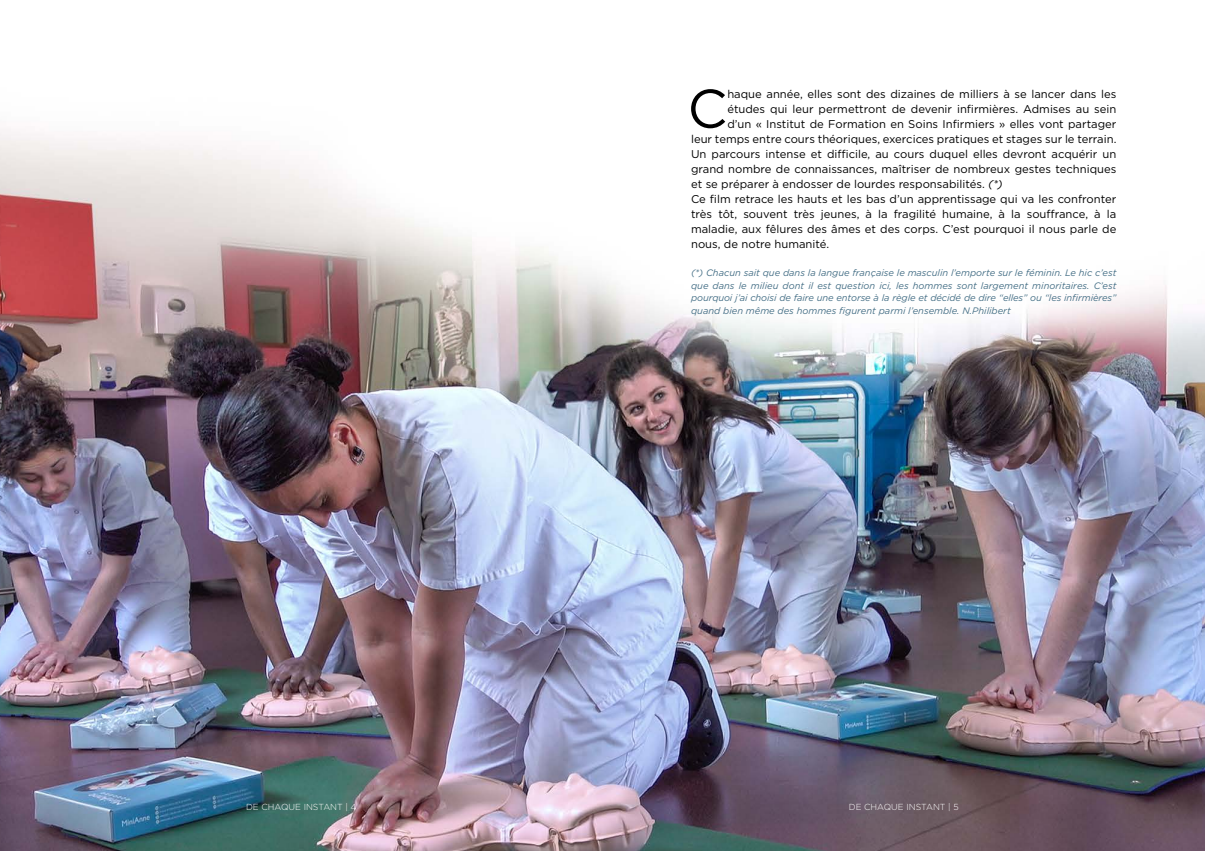
<style>
.page{position:relative;width:1205px;height:851px;background:#fff}
.page>*{position:absolute;margin:0;border:0;box-sizing:border-box;transform-origin:0 0}
.t1{font:54.12px "Gotham";color:#000}
.t2{font:11.25px "Gotham";color:#000}
.t3{font:italic 9.38px/12.5px "Gotham";color:#456f86;text-align:justify}
.t4{font:300 8.75px "Gotham";color:#fff}
.s1{font-style:italic}
</style>
<div class="page">
<img style="left:0;top:129px;width:1205px;height:721px">
<h1 class="t1" style="left:687px;top:74px;width:41px">C</h1>
<p class="t2" style="left:727px;top:86px;width:391px">haque année, elles sont des dizaines de milliers à se lancer dans les</p>
<p class="t2" style="left:727px;top:101px;width:390px">études qui leur permettront de devenir infirmières. Admises au sein</p>
<p class="t2" style="left:727px;top:116px;width:390px">d’un « Institut de Formation en Soins Infirmiers » elles vont partager</p>
<p class="t2" style="left:691px;top:131px;width:427px">leur temps entre cours théoriques, exercices pratiques et stages sur le terrain.</p>
<p class="t2" style="left:691px;top:146px;width:427px">Un parcours intense et difficile, au cours duquel elles devront acquérir un</p>
<p class="t2" style="left:691px;top:161px;width:427px">grand nombre de connaissances, maîtriser de nombreux gestes techniques</p>
<p class="t2" style="left:691px;top:176px;width:313px">et se préparer à endosser de lourdes responsabilités. <span class="s1">(*)</span></p>
<p class="t2" style="left:691px;top:191px;width:427px">Ce film retrace les hauts et les bas d’un apprentissage qui va les confronter</p>
<p class="t2" style="left:691px;top:206px;width:427px">très tôt, souvent très jeunes, à la fragilité humaine, à la souffrance, à la</p>
<p class="t2" style="left:691px;top:221px;width:427px">maladie, aux fêlures des âmes et des corps. C’est pourquoi il nous parle de</p>
<p class="t2" style="left:691px;top:236px;width:140px">nous, de notre humanité.</p>
<p class="t3" style="left:691px;top:266px;width:427px">(*) Chacun sait que dans la langue française le masculin l’emporte sur le féminin. Le hic c’est que dans le milieu dont il est question ici, les hommes sont largement minoritaires. C’est pourquoi j’ai choisi de faire une entorse à la règle et décidé de dire “elles” ou “les infirmières” quand bien même des hommes figurent parmi l’ensemble. N.Philibert</p>
<p class="t4" style="left:246px;top:801px;width:112px">DE CHAQUE INSTANT | 4</p>
<p class="t4" style="left:849px;top:801px;width:111px">DE CHAQUE INSTANT | 5</p>
</div>
